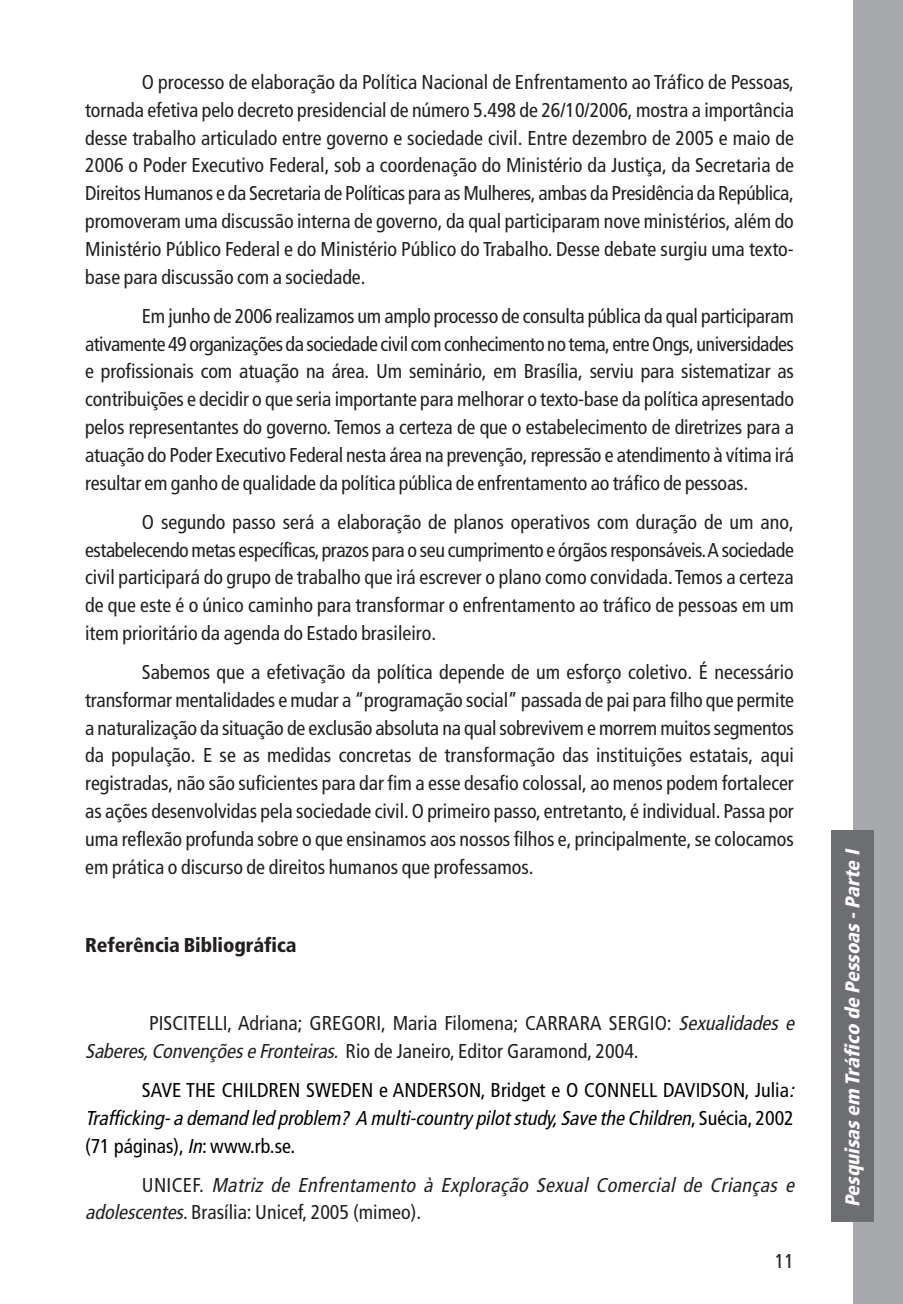
<style>
.page{position:relative;width:903px;height:1304px;background:#fff}
.page>*{position:absolute;margin:0;border:0;box-sizing:border-box;transform-origin:0 0}
.t1{font:condensed 20px/27.8px "Frutiger";color:#231f20;text-align:justify}
.t2{font:condensed 20px/27.8px "Frutiger";color:#000}
.t3{font:italic condensed 20px/27.8px "Frutiger";color:#231f20}
.t4{font:italic 900 condensed 20px "Frutiger";color:#fff}
.t5{font:900 condensed 20px "Frutiger";letter-spacing:-.005em;color:#231f20}
.s1{font-style:italic}
.s2{font-style:normal}
</style>
<div class="page">
<div style="left:853px;top:0;width:50px;height:1304px;background:#a8a9ad"></div>
<div style="left:831px;top:830px;width:43px;height:392px;background:#6d6e71"></div>
<p class="t1" style="left:85px;top:70px;width:710px;text-indent:57px">O processo de elaboração da Política Nacional de Enfrentamento ao Tráfico de Pessoas, tornada efetiva pelo decreto presidencial de número 5.498 de 26/10/2006, mostra a importância desse trabalho articulado entre governo e sociedade civil. Entre dezembro de 2005 e maio de 2006 o Poder Executivo Federal, sob a coordenação do Ministério da Justiça, da Secretaria de Direitos Humanos e da Secretaria de Políticas para as Mulheres, ambas da Presidência da República, promoveram uma discussão interna de governo, da qual participaram nove ministérios, além do Ministério Público Federal e do Ministério Público do Trabalho. Desse debate surgiu uma texto&shy;base para discussão com a sociedade.</p>
<p class="t1" style="left:85px;top:304px;width:710px;text-indent:57px">Em junho de 2006 realizamos um amplo processo de consulta pública da qual participaram ativamente 49 organizações da sociedade civil com conhecimento no tema, entre Ongs, universidades e profissionais com atuação na área. Um seminário, em Brasília, serviu para sistematizar as contribuições e decidir o que seria importante para melhorar o texto-base da política apresentado pelos representantes do governo. Temos a certeza de que o estabelecimento de diretrizes para a atuação do Poder Executivo Federal nesta área na prevenção, repressão e atendimento à vítima irá resultar em ganho de qualidade da política pública de enfrentamento ao tráfico de pessoas.</p>
<p class="t1" style="left:85px;top:509px;width:710px;text-indent:57px">O segundo passo será a elaboração de planos operativos com duração de um ano, estabelecendo metas específicas, prazos para o seu cumprimento e órgãos responsáveis. A sociedade civil participará do grupo de trabalho que irá escrever o plano como convidada. Temos a certeza de que este é o único caminho para transformar o enfrentamento ao tráfico de pessoas em um item prioritário da agenda do Estado brasileiro.</p>
<p class="t1" style="left:85px;top:660px;width:710px;text-indent:57px">Sabemos que a efetivação da política depende de um esforço coletivo. É necessário transformar mentalidades e mudar a “programação social” passada de pai para filho que permite a naturalização da situação de exclusão absoluta na qual sobrevivem e morrem muitos segmentos da população. E se as medidas concretas de transformação das instituições estatais, aqui registradas, não são suficientes para dar fim a esse desafio colossal, ao menos podem fortalecer as ações desenvolvidas pela sociedade civil. O primeiro passo, entretanto, é individual. Passa por uma reflexão profunda sobre o que ensinamos aos nossos filhos e, principalmente, se colocamos em prática o discurso de direitos humanos que professamos.</p>
<p class="t5" style="left:85px;top:937px;width:213px">Referência Bibliográfica</p>
<p class="t1" style="left:85px;top:1011px;width:714px;text-indent:64px">PISCITELLI, Adriana; GREGORI, Maria Filomena; CARRARA SERGIO: <span class="s1">Sexualidades e<br>Saberes,Convençõese Fronteiras.</span> Rio de Janeiro, Editor Garamond, 2004.</p>
<p class="t2" style="left:85px;top:1078px;width:714px;text-indent:57px">SAVE THE CHILDREN SWEDEN e ANDERSON, Bridget e O CONNELL DAVIDSON, Julia<span class="s1">:<br>Trafficking-a demand led problem? A multi-country pilotstudy,Save the Children</span>, S u é c i a , 2 0 0 2 (71 páginas), <span class="s1">In</span>: www.rb.se.</p>
<p class="t3" style="left:85px;top:1172px;width:714px;text-indent:57px"><span class="s2">U N I C E F.</span> Matriz de Enfrentamento à Exploração Sexual Comercial de Crianças e adolescentes<span class="s2">. Brasília: Unicef, 2005 (mimeo).</span></p>
<p class="t1" style="left:775px;top:1249px;width:21px">11</p>
<p class="t4" style="left:844px;top:1207px;width:363px;rotate:-90deg">Pesq uisas em Tráfico de Pessoas -Parte I</p>
</div>
